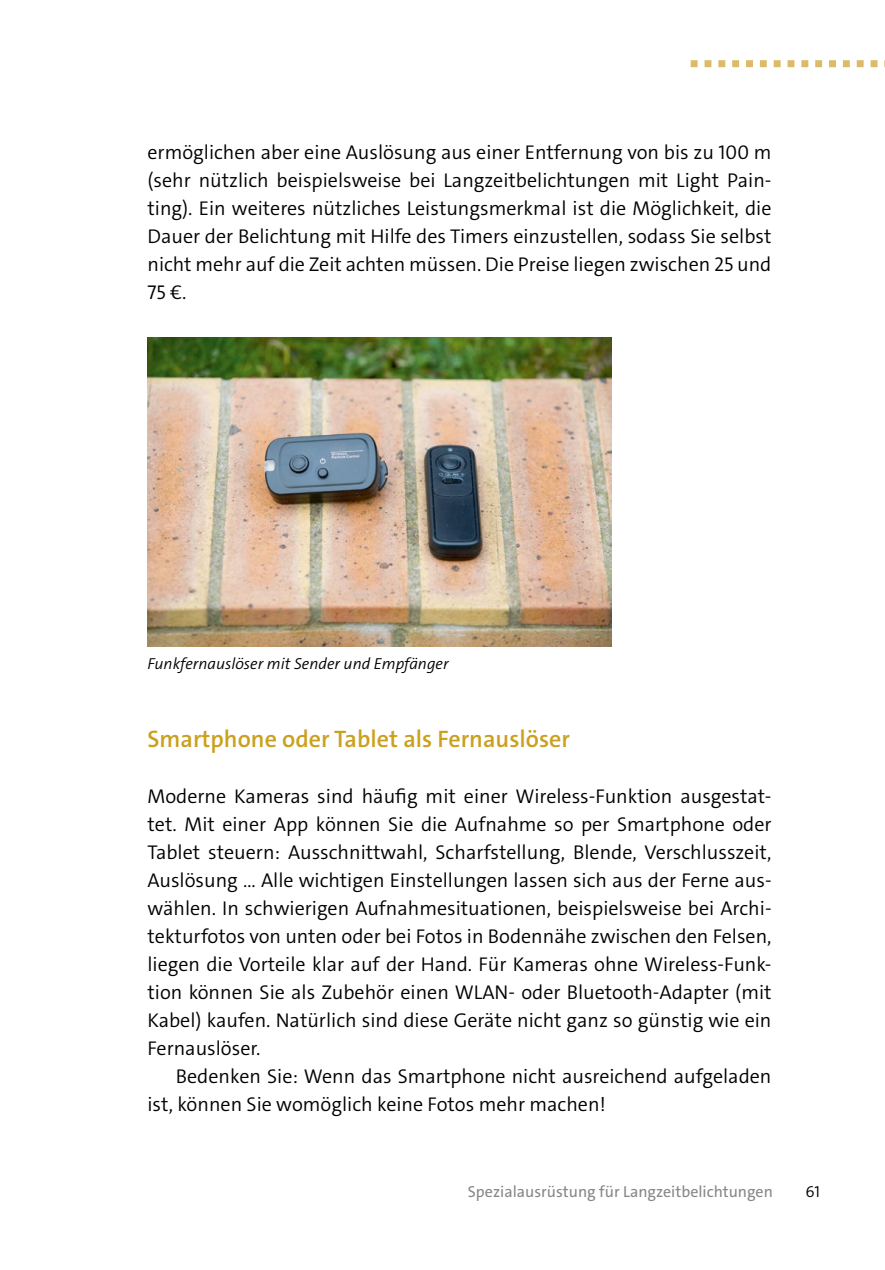
<style>
.page{position:relative;width:885px;height:1270px;background:#fff}
.page>*{position:absolute;margin:0;border:0;box-sizing:border-box;transform-origin:0 0}
.t1{font:600 24px "The Sans C4 s";color:#cba01e}
.t2{font:300 20px/28px "The Sans C4 s";color:#000;text-align:justify}
.t3{font:16px "The Sans C4 s";color:#878786}
.t4{font:italic 300 16px "The Sans C4 s";color:#000}
.t5{font:300 16px "The Sans C4 s";color:#000}
</style>
<div class="page">
<svg style="left:690px;top:60px;width:188px;height:7px"></svg>
<img style="left:147px;top:338px;width:464px;height:309px">
<p class="t2" style="left:147px;top:138px;width:625px">ermöglichen aber eine Auslösung aus einer Entfernung von bis zu 100 m (sehr nützlich beispielsweise bei Langzeitbelichtungen mit Light Pain&shy;ting). Ein weiteres nützliches Leistungsmerkmal ist die Möglichkeit, die Dauer der Belichtung mit Hilfe des Timers einzustellen, sodass Sie selbst nicht mehr auf die Zeit achten müssen. Die Preise liegen zwischen 25 und 75 €.</p>
<p class="t4" style="left:147px;top:653px;width:303px">Funkfernauslöser mit Sender und Empfänger</p>
<p class="t1" style="left:147px;top:723px;width:424px">Smartphone oder Tablet als Fernauslöser</p>
<p class="t2" style="left:147px;top:782px;width:625px">Moderne Kameras sind häufig mit einer Wireless-Funktion ausgestat&shy;tet. Mit einer App können Sie die Aufnahme so per Smartphone oder Tablet steuern: Ausschnittwahl, Scharfstellung, Blende, Verschlusszeit, Auslösung … Alle wichtigen Einstellungen lassen sich aus der Ferne aus&shy;wählen. In schwierigen Aufnahmesituationen, beispielsweise bei Archi&shy;tekturfotos von unten oder bei Fotos in Bodennähe zwischen den Felsen, liegen die Vorteile klar auf der Hand. Für Kameras ohne Wireless-Funk&shy;tion können Sie als Zubehör einen WLAN- oder Bluetooth-Adapter (mit Kabel) kaufen. Natürlich sind diese Geräte nicht ganz so günstig wie ein Fernauslöser.</p>
<p class="t2" style="left:147px;top:1062px;width:625px;text-indent:28px">Bedenken Sie: Wenn das Smartphone nicht ausreichend aufgeladen ist, können Sie womöglich keine Fotos mehr machen!</p>
<p class="t3" style="left:468px;top:1181px;width:306px">Spezialausrüstung für Langzeitbelichtungen</p>
<p class="t5" style="left:805px;top:1181px;width:16px">61</p>
</div>
